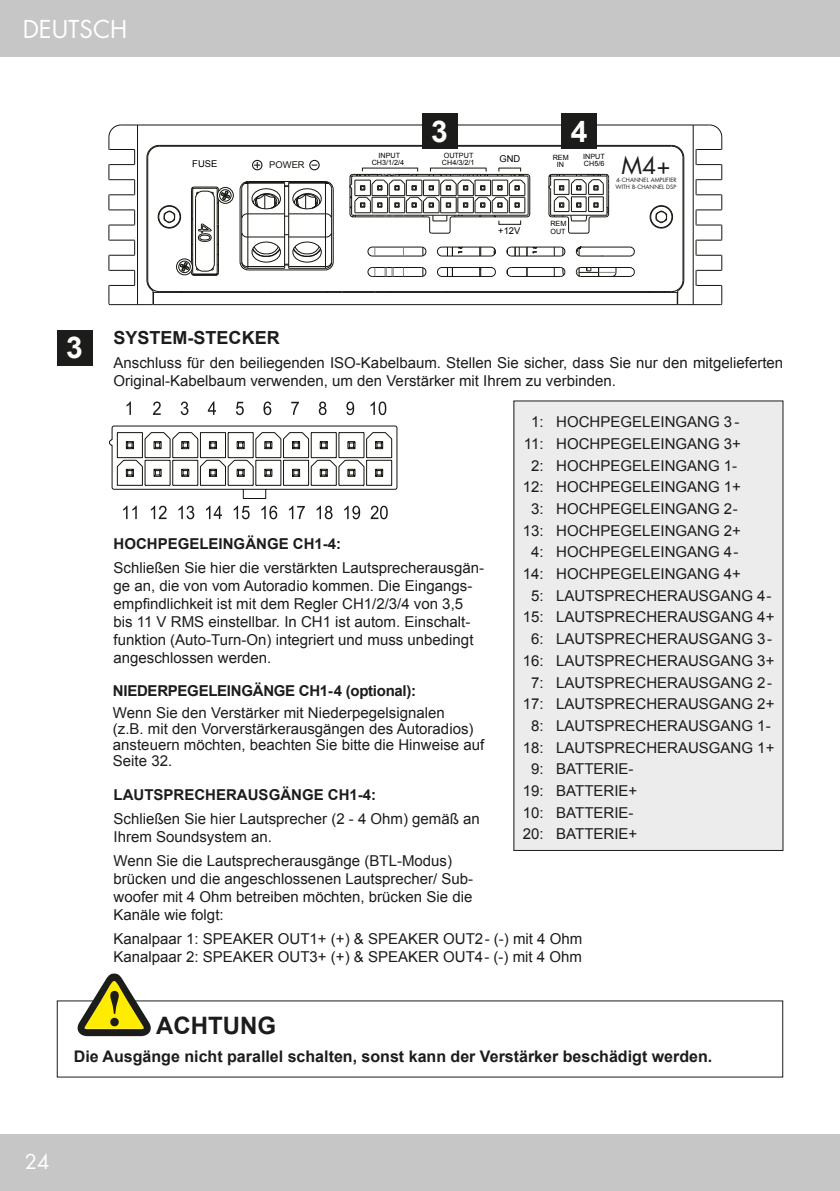
<style>
.page{position:relative;width:840px;height:1191px;background:#fff}
.page>*{position:absolute;margin:0;border:0;box-sizing:border-box;transform-origin:0 0}
.t1{font:700 30px "Arial";color:#fff}
.t2{font:24px "Futura";color:#fff}
.t3{font:700 24px "Arial";color:#1c1c1b}
.t4{font:23px "Futura";color:#1d1e1c}
.t5{font:20px "Futura";color:#fff}
.t6{font:700 18px "Arial";color:#1c1c1b}
.t7{font:700 16px "Arial";color:#1c1c1b}
.t8{font:15px/21.6px "Arial";color:#1c1c1b}
.t9{font:700 15px "Arial";color:#1c1c1b}
.t10{font:700 15px "Arial";letter-spacing:-.02em;color:#1c1c1b}
.t11{font:9.4px "Arial";color:#010101}
.t12{font:9.4px "Arial";color:#151610}
.t13{font:7.2px/7.6px "Arial";color:#010101;text-align:center}
.t14{font:5.8px/7.2px "Futura";color:#1d1e1c}
</style>
<div class="page">
<div style="left:0;top:0;width:839px;height:57px;background:#c6c6c6"></div>
<div style="left:0;top:1134px;width:839px;height:57px;background:#c6c6c6"></div>
<svg style="left:126px;top:401px;width:260px;height:14px"></svg>
<svg style="left:123px;top:506px;width:264px;height:13px"></svg>
<svg style="left:109px;top:425px;width:289px;height:74px"></svg>
<div style="left:513px;top:401px;width:269px;height:449px;background:#edeced"></div>
<div style="left:57px;top:330px;width:35px;height:36px;background:#1c1c1b"></div>
<svg style="left:75px;top:973px;width:78px;height:63px"></svg>
<svg style="left:479px;top:248px;width:2px;height:8px"></svg>
<div style="left:217px;top:187px;width:16px;height:16px;border:1px solid #14150e;border-radius:50%"></div>
<svg style="left:479px;top:268px;width:2px;height:8px"></svg>
<svg style="left:526px;top:248px;width:11px;height:8px"></svg>
<div style="left:219px;top:189px;width:12px;height:12px;border:1px solid #14150e;border-radius:50%"></div>
<hr style="left:153px;top:304px;width:524px;height:1px;background:#14150e">
<hr style="left:153px;top:292px;width:524px;height:1px;background:#14150e">
<hr style="left:441px;top:256px;width:49px;height:1px;background:#14150e">
<svg style="left:421px;top:247px;width:5px;height:9px"></svg>
<hr style="left:372px;top:247px;width:49px;height:1px;background:#14150e">
<hr style="left:608px;top:177px;width:1px;height:37px;background:#14150e">
<hr style="left:159px;top:291px;width:512px;height:1px;background:#14150e">
<hr style="left:372px;top:256px;width:49px;height:1px;background:#14150e">
<svg style="left:490px;top:247px;width:6px;height:9px"></svg>
<hr style="left:441px;top:247px;width:49px;height:1px;background:#14150e">
<svg style="left:437px;top:247px;width:25px;height:9px"></svg>
<hr style="left:441px;top:276px;width:49px;height:1px;background:#14150e">
<svg style="left:490px;top:267px;width:6px;height:10px"></svg>
<hr style="left:441px;top:267px;width:49px;height:1px;background:#14150e">
<svg style="left:437px;top:267px;width:16px;height:10px"></svg>
<hr style="left:372px;top:276px;width:49px;height:1px;background:#14150e">
<svg style="left:421px;top:267px;width:5px;height:10px"></svg>
<hr style="left:372px;top:267px;width:49px;height:1px;background:#14150e">
<hr style="left:511px;top:267px;width:49px;height:1px;background:#14150e">
<svg style="left:506px;top:267px;width:5px;height:10px"></svg>
<hr style="left:511px;top:256px;width:49px;height:1px;background:#14150e">
<svg style="left:553px;top:247px;width:12px;height:9px"></svg>
<hr style="left:511px;top:247px;width:49px;height:1px;background:#14150e">
<svg style="left:506px;top:247px;width:13px;height:9px"></svg>
<hr style="left:580px;top:256px;width:49px;height:1px;background:#14150e">
<svg style="left:629px;top:247px;width:5px;height:9px"></svg>
<hr style="left:580px;top:247px;width:49px;height:1px;background:#14150e">
<svg style="left:575px;top:247px;width:6px;height:9px"></svg>
<hr style="left:580px;top:276px;width:49px;height:1px;background:#14150e">
<svg style="left:629px;top:267px;width:5px;height:10px"></svg>
<hr style="left:580px;top:267px;width:49px;height:1px;background:#14150e">
<svg style="left:239px;top:181px;width:94px;height:89px"></svg>
<hr style="left:333px;top:190px;width:1px;height:72px;background:#14150e">
<hr style="left:159px;top:146px;width:512px;height:1px;background:#14150e">
<hr style="left:511px;top:276px;width:49px;height:1px;background:#14150e">
<hr style="left:239px;top:190px;width:1px;height:72px;background:#14150e">
<hr style="left:137px;top:125px;width:555px;height:1px;background:#14150e">
<hr style="left:159px;top:145px;width:512px;height:1px;background:#14150e">
<svg style="left:648px;top:125px;width:74px;height:180px"></svg>
<svg style="left:553px;top:267px;width:12px;height:10px"></svg>
<svg style="left:575px;top:267px;width:41px;height:10px"></svg>
<svg style="left:548px;top:174px;width:60px;height:60px"></svg>
<svg style="left:367px;top:267px;width:8px;height:10px"></svg>
<svg style="left:367px;top:247px;width:8px;height:9px"></svg>
<svg style="left:384px;top:267px;width:9px;height:9px"></svg>
<svg style="left:108px;top:125px;width:122px;height:180px"></svg>
<div style="left:252px;top:160px;width:10px;height:10px;border:1px solid #141510;border-radius:50%"></div>
<div style="left:309px;top:160px;width:10px;height:10px;border:1px solid #141510;border-radius:50%"></div>
<svg style="left:254px;top:162px;width:6px;height:6px"></svg>
<svg style="left:349px;top:168px;width:181px;height:66px"></svg>
<div style="left:422px;top:114px;width:35px;height:35px;background:#1c1c1b"></div>
<div style="left:561px;top:114px;width:35px;height:35px;background:#1c1c1b"></div>
<h2 class="t2" style="left:23px;top:12px;width:106px">DEUTSCH</h2>
<p class="t11" style="left:192px;top:158px;width:26px">FUSE</p>
<p class="t12" style="left:269px;top:159px;width:37px">POWER</p>
<h1 class="t1" style="left:431px;top:111px;width:18px">3</h1>
<h1 class="t1" style="left:570px;top:111px;width:18px">4</h1>
<p class="t13" style="left:378px;top:151px;width:23px">INPUT</p>
<p class="t13" style="left:443px;top:152px;width:31px">OUTPUT</p>
<p class="t13" style="left:371px;top:159px;width:34px">CH3/1/2/4</p>
<p class="t13" style="left:441px;top:159px;width:34px">CH4/3/2/1</p>
<p class="t11" style="left:499px;top:152px;width:22px">GND</p>
<p class="t13" style="left:552px;top:153px;width:17px">REM<br>IN</p>
<p class="t13" style="left:583px;top:153px;width:23px;line-height:7px;text-align:left">INPUT<br>CH5/6</p>
<h3 class="t4" style="left:621px;top:149px;width:51px">M4+</h3>
<p class="t14" style="left:615px;top:176px;width:62px">4- CHANNEL AMPLIFIER<br>WITH 8-CHANNEL DSP</p>
<p class="t13" style="left:550px;top:219px;width:17px">REM</p>
<p class="t11" style="left:498px;top:225px;width:24px">+12V</p>
<p class="t13" style="left:550px;top:228px;width:17px">OUT</p>
<h1 class="t1" style="left:66px;top:328px;width:18px">3</h1>
<p class="t6" style="left:113px;top:326px;width:168px">SYSTEM-STECKER</p>
<p class="t8" style="left:113px;top:353px;width:670px;line-height:18px">Anschluss für den beiliegenden ISO-Kabelbaum. Stellen Sie sicher, dass Sie nur den mitgelieferten<br>Original-Kabelbaum verwenden, um den Verstärker mit Ihrem zu verbinden.</p>
<p class="t8" style="left:522px;top:411px;width:22px;text-align:center">1:<br>11:<br>2:<br>12:<br>3:<br>13:<br>4:<br>14:<br>5:<br>15:<br>6:<br>16:<br>7:<br>17:<br>8:<br>18:<br>9:<br>19:<br>10:<br>20:</p>
<p class="t8" style="left:556px;top:411px;width:219px">HOCHPEGELEINGANG 3 -<br>HOCHPEGELEINGANG 3+<br>HOCHPEGELEINGANG 1-<br>HOCHPEGELEINGANG 1+<br>HOCHPEGELEINGANG 2-<br>HOCHPEGELEINGANG 2+<br>HOCHPEGELEINGANG 4-<br>HOCHPEGELEINGANG 4+<br>LAUTSPRECHERAUSGANG 4-<br>LAUTSPRECHERAUSGANG 4+<br>LAUTSPRECHERAUSGANG 3-<br>LAUTSPRECHERAUSGANG 3+<br>LAUTSPRECHERAUSGANG 2-<br>LAUTSPRECHERAUSGANG 2+<br>LAUTSPRECHERAUSGANG 1-<br>LAUTSPRECHERAUSGANG 1+<br>BATTERIE-<br>BATTERIE+<br>BATTERIE-<br>BATTERIE+</p>
<p class="t9" style="left:113px;top:534px;width:229px">HOCHPEGELEINGÄNGE CH1-4:</p>
<p class="t8" style="left:113px;top:559px;width:372px;line-height:18px">Schließen Sie hier die verstärkten Lautsprecherausgän&shy;ge an, die von vom Autoradio kommen. Die Eingangs&shy;empfindlichkeit ist mit dem Regler CH1/2/3/4 von 3,5 bis 11 V RMS einstellbar. In CH1 ist autom. Einschalt&shy;funktion (Auto-Turn-On) integriert und muss unbedingt angeschlossen werden.</p>
<p class="t10" style="left:113px;top:681px;width:304px">NIEDERPEGELEINGÄNGE CH1-4 (optional):</p>
<p class="t8" style="left:113px;top:704px;width:373px;line-height:16px">Wenn Sie den Verstärker mit Niederpegelsignalen<br>(z.B. mit den Vorverstärkerausgängen des Autoradios) ansteuern möchten, beachten Sie bitte die Hinweise auf Seite 32.</p>
<p class="t9" style="left:113px;top:785px;width:264px">LAUTSPRECHERAUSGÄNGE CH1-4:</p>
<p class="t8" style="left:113px;top:810px;width:367px;line-height:18px">Schließen Sie hier Lautsprecher (2 - 4 Ohm) gemäß an<br>Ihrem Soundsystem an.</p>
<p class="t8" style="left:113px;top:851px;width:361px;line-height:18px">Wenn Sie die Lautsprecherausgänge (BTL-Modus) brücken und die angeschlossenen Lautsprecher/ Sub&shy;woofer mit 4 Ohm betreiben möchten, brücken Sie die Kanäle wie folgt:</p>
<p class="t8" style="left:113px;top:929px;width:470px;line-height:18px">Kanalpaar 1: SPEAKER OUT1+ (+) &amp; SPEAKER OUT2- (-) mit 4 Ohm<br>Kanalpaar 2: SPEAKER OUT3+ (+) &amp; SPEAKER OUT4- (-) mit 4 Ohm</p>
<h2 class="t3" style="left:156px;top:1009px;width:121px">ACHTUNG</h2>
<p class="t7" style="left:74px;top:1045px;width:639px">Die Ausgänge nicht parallel schalten, sonst kann der Verstärker beschädigt werden.</p>
<h3 class="t5" style="left:25px;top:1148px;width:26px">24</h3>
</div>
